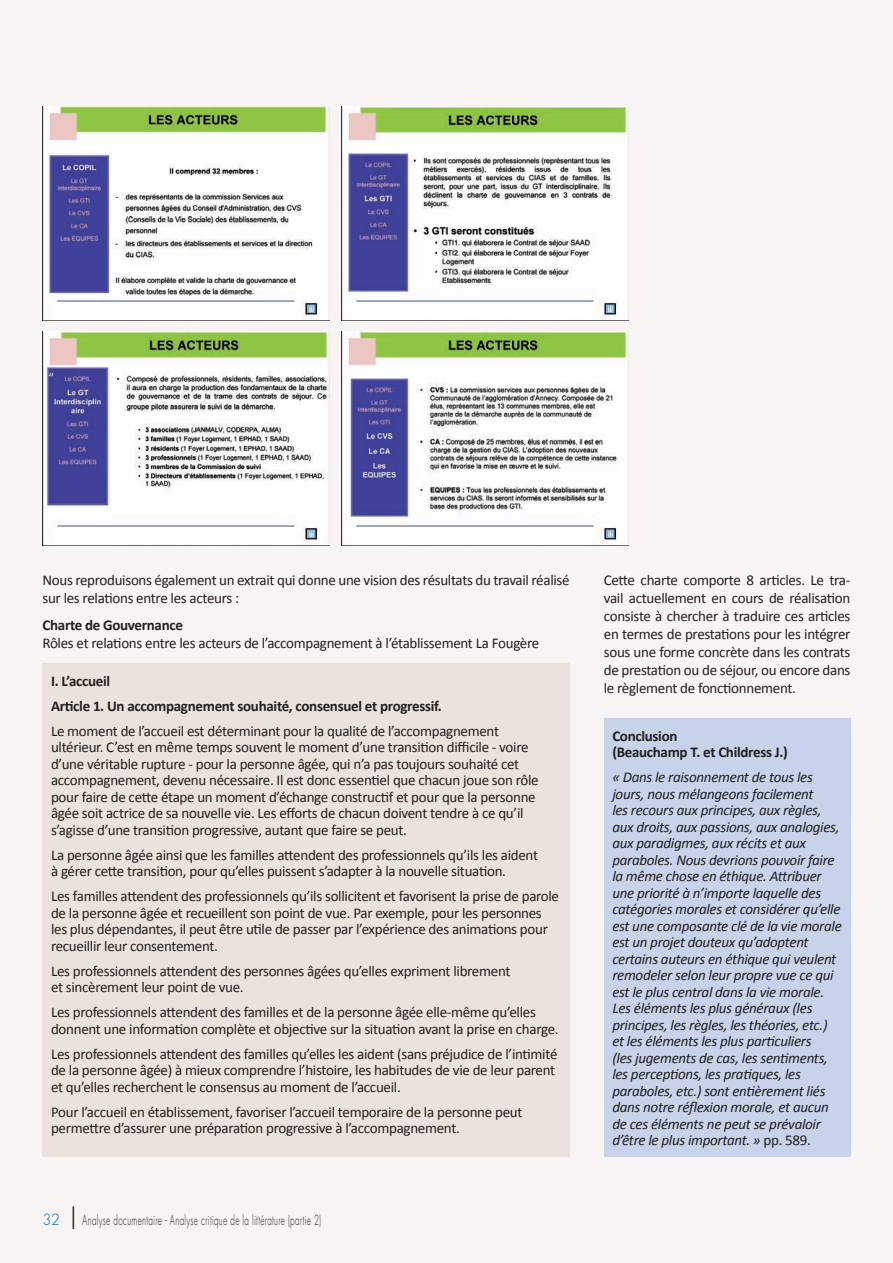
<style>
.page{position:relative;width:893px;height:1263px;background:#f7f4f3}
.page>*{position:absolute;margin:0;border:0;box-sizing:border-box;transform-origin:0 0}
.t1{font:15px/16.5px "Calibri";letter-spacing:-.02em;color:#231f20}
.t2{font:italic 15px/16.5px "Calibri";letter-spacing:-.02em;color:#231f20}
.t3{font:700 15px/25px "Calibri";letter-spacing:-.02em;color:#231f20}
.t4{font:300 15px "Futura";color:#0168b3;scale:.95 1}
.t5{font:300 13.5px "Futura";letter-spacing:.04em;color:#231f20;scale:.6 1}
.s1{font-size:30px;color:#231f20}
.s2{font-style:normal}
</style>
<div class="page">
<div style="left:43px;top:663px;width:527px;height:494px;background:#ebe2dd"></div>
<div style="left:604px;top:719px;width:246px;height:438px;background:#c6d3eb"></div>
<img style="left:43px;top:106px;width:286px;height:215px">
<img style="left:341px;top:106px;width:287px;height:215px">
<img style="left:43px;top:331px;width:286px;height:215px">
<img style="left:341px;top:331px;width:287px;height:215px">
<p class="t1" style="left:43px;top:571px;width:529px;line-height:18px">Nous reproduisons également un extrait qui donne une vision des résultats du travail réalisé sur les relations entre les acteurs :</p>
<p class="t3" style="left:43px;top:612px;width:142px">Charte de Gouvernance</p>
<p class="t1" style="left:43px;top:634px;width:498px">Rôles et relations entre les acteurs de l’accompagnement à l’établissement La Fougère</p>
<p class="t3" style="left:51px;top:667px;width:392px">I. L’accueil<br>Article 1. Un accompagnement souhaité, consensuel et progressif.</p>
<p class="t1" style="left:51px;top:722px;width:489px">Le moment de l’accueil est déterminant pour la qualité de l’accompagnement ultérieur. C’est en même temps souvent le moment d’une transition difficile - voire d’une véritable rupture - pour la personne âgée, qui n’a pas toujours souhaité cet accompagnement, devenu nécessaire. Il est donc essentiel que chacun joue son rôle pour faire de cette étape un moment d’échange constructif et pour que la personne âgée soit actrice de sa nouvelle vie. Les efforts de chacun doivent tendre à ce qu’il s’agisse d’une transition progressive, autant que faire se peut.</p>
<p class="t1" style="left:51px;top:846px;width:488px">La personne âgée ainsi que les familles attendent des professionnels qu’ils les aident à gérer cette transition, pour qu’elles puissent s’adapter à la nouvelle situation.</p>
<p class="t1" style="left:51px;top:887px;width:510px">Les familles attendent des professionnels qu’ils sollicitent et favorisent la prise de parole de la personne âgée et recueillent son point de vue. Par exemple, pour les personnes les plus dépendantes, il peut être utile de passer par l’expérience des animations pour recueillir leur consentement.</p>
<p class="t1" style="left:51px;top:962px;width:461px">Les professionnels attendent des personnes âgées qu’elles expriment librement et sincèrement leur point de vue.</p>
<p class="t1" style="left:51px;top:1003px;width:509px">Les professionnels attendent des familles et de la personne âgée elle-même qu’elles donnent une information complète et objective sur la situation avant la prise en charge.</p>
<p class="t1" style="left:51px;top:1045px;width:508px">Les professionnels attendent des familles qu’elles les aident (sans préjudice de l’intimité de la personne âgée) à mieux comprendre l’histoire, les habitudes de vie de leur parent et qu’elles recherchent le consensus au moment de l’accueil.</p>
<p class="t1" style="left:51px;top:1103px;width:473px">Pour l’accueil en établissement, favoriser l’accueil temporaire de la personne peut permettre d’assurer une préparation progressive à l’accompagnement.</p>
<p class="t4" style="left:43px;top:1209px;width:37px">32 <span class="s1">I</span></p>
<p class="t5" style="left:82px;top:1211px;width:400px">Analyse documentaire - Analyse critique de la littérature (partie 2)</p>
<p class="t1" style="left:604px;top:571px;width:248px;line-height:18px;text-align:justify">Cette charte comporte 8 articles. Le tra&shy;vail actuellement en cours de réalisation consiste à chercher à traduire ces articles en termes de prestations pour les intégrer sous une forme concrète dans les contrats de prestation ou de séjour, ou encore dans le règlement de fonctionnement.</p>
<p class="t3" style="left:612px;top:727px;width:177px;line-height:16.5px">Conclusion<br>(Beauchamp T. et Childress J.)</p>
<p class="t2" style="left:612px;top:768px;width:231px">« Dans le raisonnement de tous les jours, nous mélangeons facilement<br>les recours aux principes, aux règles, aux droits, aux passions, aux analogies, aux paradigmes, aux récits et aux paraboles. Nous devrions pouvoir faire la même chose en éthique. Attribuer une priorité à n’importe laquelle des catégories morales et considérer qu’elle est une composante clé de la vie morale est un projet douteux qu’adoptent certains auteurs en éthique qui veulent remodeler selon leur propre vue ce qui est le plus central dans la vie morale.<br>Les éléments les plus généraux (les principes, les règles, les théories, etc.) et les éléments les plus particuliers<br>(les jugements de cas, les sentiments, les perceptions, les pratiques, les paraboles, etc.) sont entièrement liés dans notre réflexion morale, et aucun de ces éléments ne peut se prévaloir d’être le plus important. » <span class="s2">pp. 589.</span></p>
</div>
